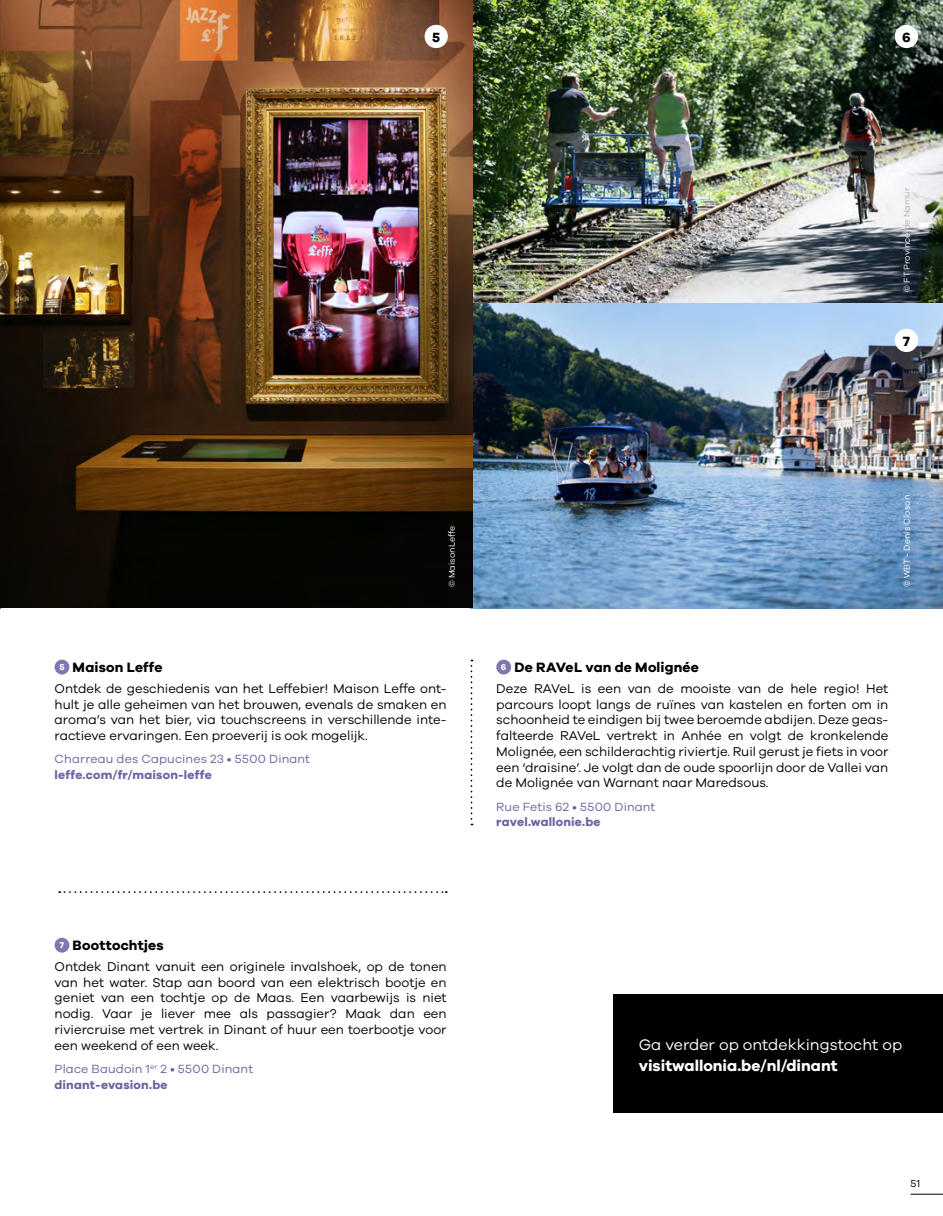
<style>
.page{position:relative;width:943px;height:1216px;background:#fff}
.page>*{position:absolute;margin:0;border:0;box-sizing:border-box;transform-origin:0 0}
.t1{font:15.75px "Galano Grotesque";color:#fff}
.t2{font:700 15.75px "Galano Grotesque";color:#fff}
.t3{font:700 14px "Galano Grotesque";letter-spacing:.01em;color:#000}
.t4{font:13.12px/15.8px "Galano Grotesque";color:#000;text-align:justify}
.t5{font:12.25px/15.8px "Galano Grotesque";letter-spacing:.015em;color:#6e60a3}
.t6{font:700 12.25px "Galano Grotesque";letter-spacing:.015em;color:#6e60a3}
.t7{font:10.5px "Galano Grotesque";color:#000}
.t8{font:8.75px "Galano Grotesque";color:#fff}
.s1{color:#b3b2b2}
.s2{font-weight:700}
</style>
<div class="page">
<img style="left:0;top:0;width:470px;height:608px">
<img style="left:470px;top:0;width:473px;height:608px">
<div style="left:424px;top:25px;width:24px;height:23px;background:#fff;border-radius:50%"></div>
<div style="left:894px;top:25px;width:24px;height:23px;background:#fff;border-radius:50%"></div>
<div style="left:55px;top:937px;width:14px;height:15px;background:#8375b0;border-radius:50%"></div>
<svg style="left:470px;top:659px;width:2px;height:166px"></svg>
<div style="left:55px;top:659px;width:14px;height:15px;background:#8375b0;border-radius:50%"></div>
<div style="left:496px;top:659px;width:15px;height:15px;background:#8375b0;border-radius:50%"></div>
<svg style="left:59px;top:891px;width:388px;height:2px"></svg>
<div style="left:894px;top:329px;width:24px;height:23px;background:#fff;border-radius:50%"></div>
<div style="left:614px;top:994px;width:329px;height:119px;background:#000"></div>
<hr style="left:910px;top:1193px;width:33px;height:1px;background:#000">
<p class="t8" style="left:901px;top:291px;width:105px;rotate:-90deg">© FT Province <span class="s1">de Namur</span></p>
<p class="t8" style="left:447px;top:587px;width:63px;rotate:-90deg">© MaisonLeffe</p>
<p class="t3" style="left:73px;top:658px;width:91px">Maison Leffe</p>
<p class="t4" style="left:55px;top:680px;width:393px">Ontdek de geschiedenis van het Leffebier! Maison Leffe ont&shy;hult je alle geheimen van het brouwen, evenals de smaken en aroma’s van het bier, via touchscreens in verschillende inte&shy;ractieve ervaringen. Een proeverij is ook mogelijk.</p>
<p class="t5" style="left:55px;top:750px;width:257px">Charreau des Capucines 23 • 5500 Dinant</p>
<p class="t6" style="left:55px;top:767px;width:159px">leffe.com/fr/maison-leffe</p>
<p class="t8" style="left:901px;top:587px;width:94px;rotate:-90deg">© WBT - Denis Closon</p>
<p class="t3" style="left:514px;top:658px;width:186px">De RAVeL van de Molignée</p>
<p class="t4" style="left:496px;top:680px;width:393px">Deze RAVeL is een van de mooiste van de hele regio! Het parcours loopt langs de ruïnes van kastelen en forten om in schoonheid te eindigen bij twee beroemde abdijen. Deze geas&shy;falteerde RAVeL vertrekt in Anhée en volgt de kronkelende Molignée, een schilderachtig riviertje. Ruil gerust je fiets in voor een ‘draisine’. Je volgt dan de oude spoorlijn door de Vallei van de Molignée van Warnant naar Maredsous.</p>
<p class="t5" style="left:496px;top:798px;width:161px">Rue Fetis 62 • 5500 Dinant</p>
<p class="t6" style="left:496px;top:814px;width:106px">ravel.wallonie.be</p>
<p class="t3" style="left:73px;top:936px;width:92px">Boottochtjes</p>
<p class="t4" style="left:55px;top:958px;width:393px">Ontdek Dinant vanuit een originele invalshoek, op de tonen van het water. Stap aan boord van een elektrisch bootje en geniet van een tochtje op de Maas. Een vaarbewijs is niet nodig. Vaar je liever mee als passagier? Maak dan een riviercruise met vertrek in Dinant of huur een toerbootje voor een weekend of een week.</p>
<p class="t5" style="left:55px;top:1060px;width:200px">Place Baudoin 1<sup>er</sup> 2 • 5500 Dinant <span class="s2">dinant-evasion.be</span></p>
<p class="t1" style="left:638px;top:1034px;width:265px">Ga verder op ontdekkingstocht op</p>
<p class="t2" style="left:638px;top:1055px;width:200px">visitwallonia.be/nl/dinant</p>
<p class="t7" style="left:910px;top:1177px;width:11px">51</p>
</div>
